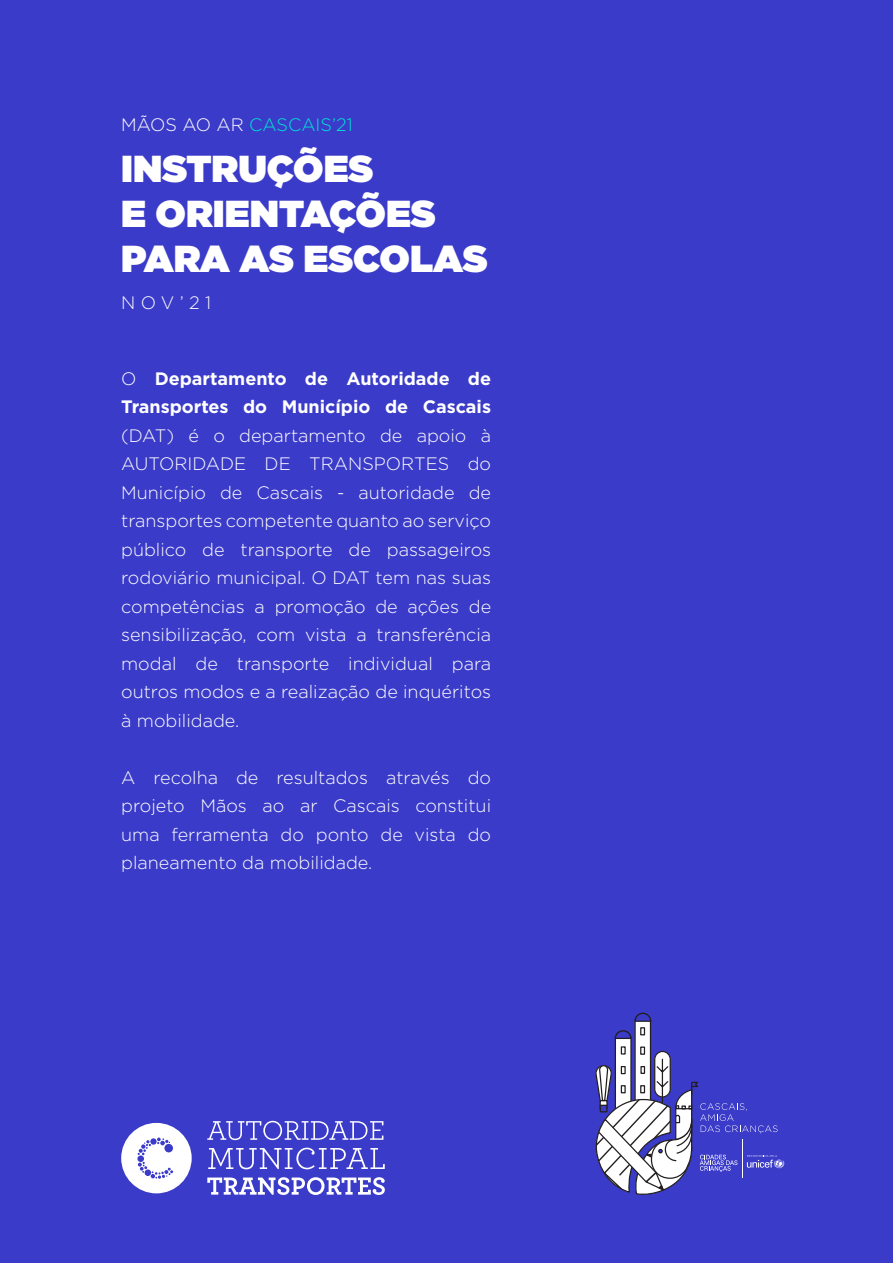
<style>
.page{position:relative;width:893px;height:1263px;background:#3b3bc9}
.page>*{position:absolute;margin:0;border:0;box-sizing:border-box;transform-origin:0 0}
.t1{font:900 37.5px "Gotham";color:#fff}
.t2{font:300 18px/28.5px "Gotham";color:#fff;text-align:justify}
.t3{font:300 18px "Gotham";color:#00e3d1}
.s1{color:#fff}
.s2{font-weight:700}
</style>
<div class="page">
<svg style="left:595px;top:1012px;width:190px;height:183px"></svg>
<svg style="left:121px;top:1123px;width:71px;height:70px"></svg>
<svg style="left:207px;top:1177px;width:178px;height:18px"></svg>
<svg style="left:208px;top:1147px;width:177px;height:22px"></svg>
<svg style="left:207px;top:1121px;width:176px;height:19px"></svg>
<p class="t3" style="left:121px;top:114px;width:233px"><span class="s1">MÃOS AO AR</span> CASCAIS’21</p>
<p class="t1" style="left:121px;top:141px;width:254px">INSTRUÇÕES</p>
<p class="t1" style="left:121px;top:186px;width:316px">E ORIENTAÇÕES</p>
<p class="t1" style="left:121px;top:231px;width:368px">PARA AS ESCOLAS</p>
<p class="t2" style="left:121px;top:288px;width:92px">NOV’21</p>
<p class="t2" style="left:121px;top:364px;width:371px">O <span class="s2">Departamento de Autoridade de Transportes do Município de Cascais </span>(DAT) é o departamento de apoio à AUTORIDADE DE TRANSPORTES do Município de Cascais - autoridade de transportes competente quanto ao serviço público de transporte de passageiros rodoviário municipal. O DAT tem nas suas competências a promoção de ações de sensibilização, com vista a transferência modal de transporte individual para outros modos e a realização de inquéritos à mobilidade.</p>
<p class="t2" style="left:121px;top:763px;width:371px">A recolha de resultados através do projeto Mãos ao ar Cascais constitui uma ferramenta do ponto de vista do planeamento da mobilidade.</p>
</div>
